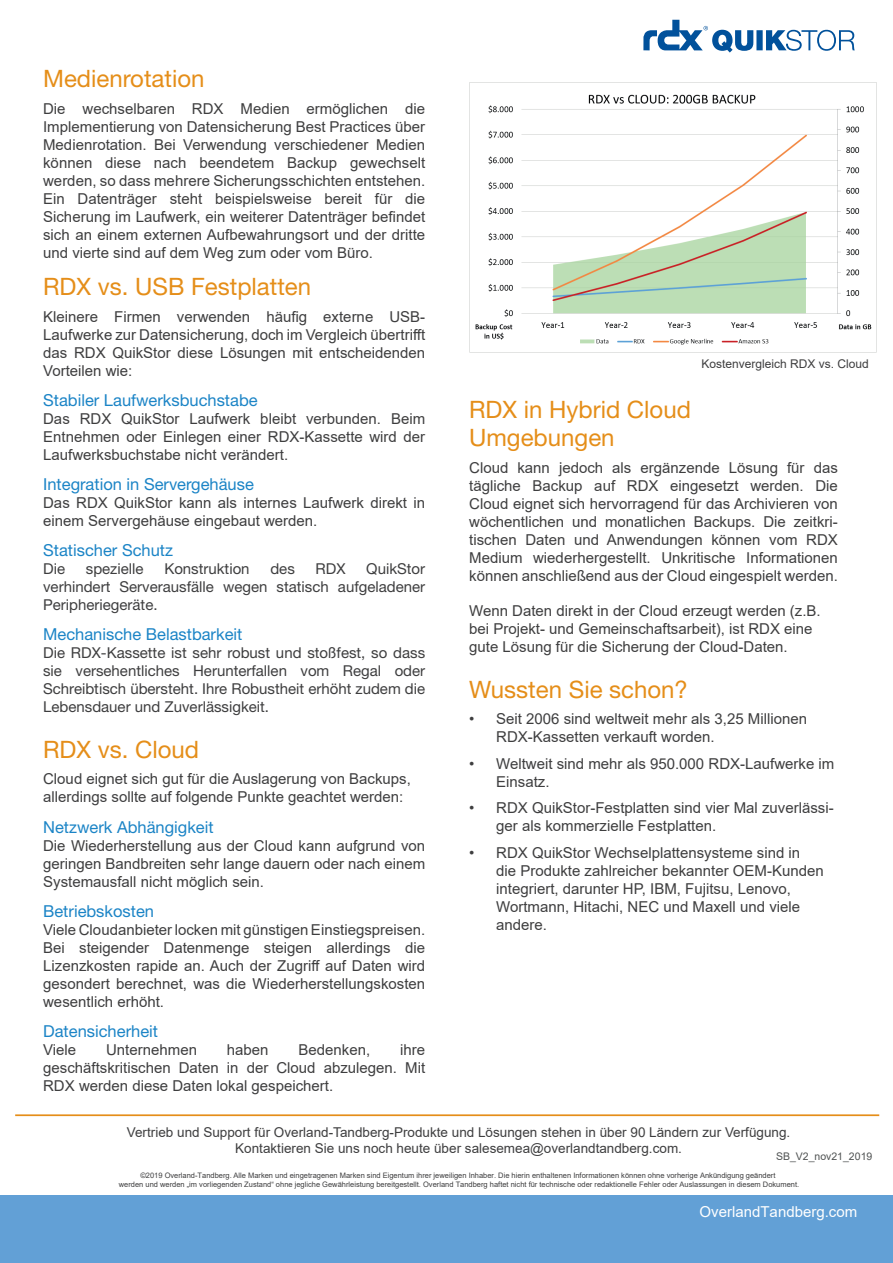
<style>
.page{position:relative;width:893px;height:1263px;background:#fff}
.page>*{position:absolute;margin:0;border:0;box-sizing:border-box;transform-origin:0 0}
.t1{font:24px/28.8px "Helvetica Neue LT Std";color:#e58e19}
.t2{font:16.5px "Helvetica Neue LT Std";color:#1b84c6}
.t3{font:15px/18px "Arial";color:#3e3e3f;text-align:justify}
.t4{font:15px/18px "Helvetica Neue LT Std";color:#3e3e3f;text-align:justify}
.t5{font:15px "Arial";color:#fff}
.t6{font:13.5px/16.2px "Arial";color:#3e3e3f;text-align:center}
.t7{font:12px "Arial";color:#3e3e3f}
.t8{font:10.5px "Arial";color:#4f5252}
.t9{font:7.5px/9px "Arial";color:#3e3e3f;text-align:center}
</style>
<div class="page">
<div style="left:0;top:1195px;width:893px;height:68px;background:#62a0d6"></div>
<hr style="left:15px;top:1114px;width:864px;height:2px;background:#e58e19">
<svg style="left:643px;top:20px;width:212px;height:33px"></svg>
<img style="left:469px;top:83px;width:403px;height:269px">
<h1 class="t1" style="left:43px;top:64px;width:163px">Medienrotation</h1>
<p class="t3" style="left:43px;top:99px;width:384px">Die wechselbaren RDX Medien ermöglichen die Implementierung von Datensicherung Best Practices über Medienrotation. Bei Verwendung verschiedener Medien können diese nach beendetem Backup gewechselt werden, so dass mehrere Sicherungsschichten entstehen.<br>Ein Datenträger steht beispielsweise bereit für die Sicherung im Laufwerk, ein weiterer Datenträger befindet sich an einem externen Aufbewahrungsort und der dritte und vierte sind auf dem Weg zum oder vom Büro.</p>
<h1 class="t1" style="left:43px;top:272px;width:270px">RDX vs. USB Festplatten</h1>
<p class="t3" style="left:43px;top:307px;width:384px">Kleinere Firmen verwenden häufig externe USB-Laufwerke zur Datensicherung, doch im Vergleich übertrifft das RDX QuikStor diese Lösungen mit entscheidenden Vorteilen wie:</p>
<p class="t2" style="left:43px;top:390px;width:216px">Stabiler Laufwerksbuchstabe</p>
<p class="t3" style="left:43px;top:409px;width:384px">Das RDX QuikStor Laufwerk bleibt verbunden. Beim Entnehmen oder Einlegen einer RDX-Kassette wird der Laufwerksbuchstabe nicht verändert.</p>
<p class="t2" style="left:43px;top:474px;width:212px">Integration in Servergehäuse</p>
<p class="t3" style="left:43px;top:493px;width:384px">Das RDX QuikStor kann als internes Laufwerk direkt in einem Servergehäuse eingebaut werden.</p>
<p class="t2" style="left:43px;top:540px;width:131px">Statischer Schutz</p>
<p class="t4" style="left:43px;top:559px;width:23px">Die</p>
<p class="t4" style="left:86px;top:559px;width:59px">spezielle</p>
<p class="t4" style="left:164px;top:559px;width:87px">Konstruktion</p>
<p class="t4" style="left:270px;top:559px;width:26px">des</p>
<p class="t4" style="left:316px;top:559px;width:32px">RDX</p>
<p class="t4" style="left:43px;top:559px;width:384px;text-indent:323px">QuikStor verhindert Serverausfälle wegen statisch aufgeladener Peripheriegeräte.</p>
<p class="t2" style="left:43px;top:624px;width:201px">Mechanische Belastbarkeit</p>
<p class="t4" style="left:43px;top:643px;width:384px">Die RDX-Kassette ist sehr robust und stoßfest, so dass sie versehentliches Herunterfallen vom Regal oder Schreibtisch übersteht. Ihre Robustheit erhöht zudem die Lebensdauer und Zuverlässigkeit.</p>
<h1 class="t1" style="left:43px;top:735px;width:158px">RDX vs. Cloud</h1>
<p class="t3" style="left:43px;top:770px;width:369px">Cloud eignet sich gut für die Auslagerung von Backups, allerdings sollte auf folgende Punkte geachtet werden:</p>
<p class="t2" style="left:43px;top:817px;width:172px">Netzwerk Abhängigkeit</p>
<p class="t3" style="left:43px;top:836px;width:384px">Die Wiederherstellung aus der Cloud kann aufgrund von geringen Bandbreiten sehr lange dauern oder nach einem Systemausfall nicht möglich sein.</p>
<p class="t2" style="left:43px;top:901px;width:112px">Betriebskosten</p>
<p class="t3" style="left:43px;top:920px;width:384px">Viele Cloudanbieter locken mit günstigen Einstiegspreisen.<br>Bei steigender Datenmenge steigen allerdings die Lizenzkosten rapide an. Auch der Zugriff auf Daten wird gesondert berechnet, was die Wiederherstellungskosten wesentlich erhöht.</p>
<p class="t2" style="left:43px;top:1021px;width:116px">Datensicherheit</p>
<p class="t3" style="left:43px;top:1040px;width:35px">Viele</p>
<p class="t3" style="left:106px;top:1040px;width:92px">Unternehmen</p>
<p class="t3" style="left:227px;top:1040px;width:43px">haben</p>
<p class="t3" style="left:299px;top:1040px;width:73px">Bedenken,</p>
<p class="t3" style="left:43px;top:1040px;width:384px;text-indent:357px">ihre geschäftskritischen Daten in der Cloud abzulegen. Mit RDX werden diese Daten lokal gespeichert.</p>
<p class="t7" style="left:701px;top:356px;width:169px">Kostenvergleich RDX vs. Cloud</p>
<h1 class="t1" style="left:469px;top:394px;width:223px">RDX in Hybrid Cloud<br>Umgebungen</h1>
<p class="t3" style="left:469px;top:458px;width:370px">Cloud kann jedoch als ergänzende Lösung für das tägliche Backup auf RDX eingesetzt werden. Die Cloud eignet sich hervorragend für das Archivieren von wöchentlichen und monatlichen Backups. Die zeitkri&shy;tischen Daten und Anwendungen können vom RDX Medium wiederhergestellt. Unkritische Informationen können anschließend aus der Cloud eingespielt werden.</p>
<p class="t3" style="left:469px;top:601px;width:353px;text-align:left">Wenn Daten direkt in der Cloud erzeugt werden (z.B. bei Projekt- und Gemeinschaftsarbeit), ist RDX eine gute Lösung für die Sicherung der Cloud-Daten.</p>
<h1 class="t1" style="left:469px;top:674px;width:220px">Wussten Sie schon?</h1>
<p class="t3" style="left:496px;top:710px;width:312px;text-indent:-27px">• Seit 2006 sind weltweit mehr als 3,25 Millionen<br>RDX-Kassetten verkauft worden.</p>
<p class="t3" style="left:496px;top:754px;width:340px;text-indent:-27px">• Weltweit sind mehr als 950.000 RDX-Laufwerke im<br>Einsatz.</p>
<p class="t3" style="left:496px;top:799px;width:339px;text-indent:-27px">• RDX QuikStor-Festplatten sind vier Mal zuverlässi&shy;ger als kommerzielle Festplatten.</p>
<p class="t3" style="left:496px;top:843px;width:329px;text-align:left;text-indent:-27px">• RDX QuikStor Wechselplattensysteme sind in die Produkte zahlreicher bekannter OEM-Kunden integriert, darunter HP, IBM, Fujitsu, Lenovo, Wortmann, Hitachi, NEC und Maxell und viele andere.</p>
<p class="t6" style="left:127px;top:1124px;width:665px">Vertrieb und Support für Overland-Tandberg-Produkte und Lösungen stehen in über 90 Ländern zur Verfügung.<br>Kontaktieren Sie uns noch heute über salesemea@overlandtandberg.com.</p>
<p class="t8" style="left:776px;top:1149px;width:98px">SB_V2_nov21_2019</p>
<p class="t9" style="left:119px;top:1170px;width:682px">©2019 Overland-Tandberg. Alle Marken und eingetragenen Marken sind Eigentum ihrer jeweiligen Inhaber. Die hierin enthaltenen Informationen können ohne vorherige Ankündigung geändert<br>werden und werden „im vorliegenden Zustand“ ohne jegliche Gewährleistung bereitgestellt. Overland Tandberg haftet nicht für technische oder redaktionelle Fehler oder Auslassungen in diesem Dokument.</p>
<p class="t5" style="left:700px;top:1201px;width:159px">OverlandTandberg.com</p>
</div>
